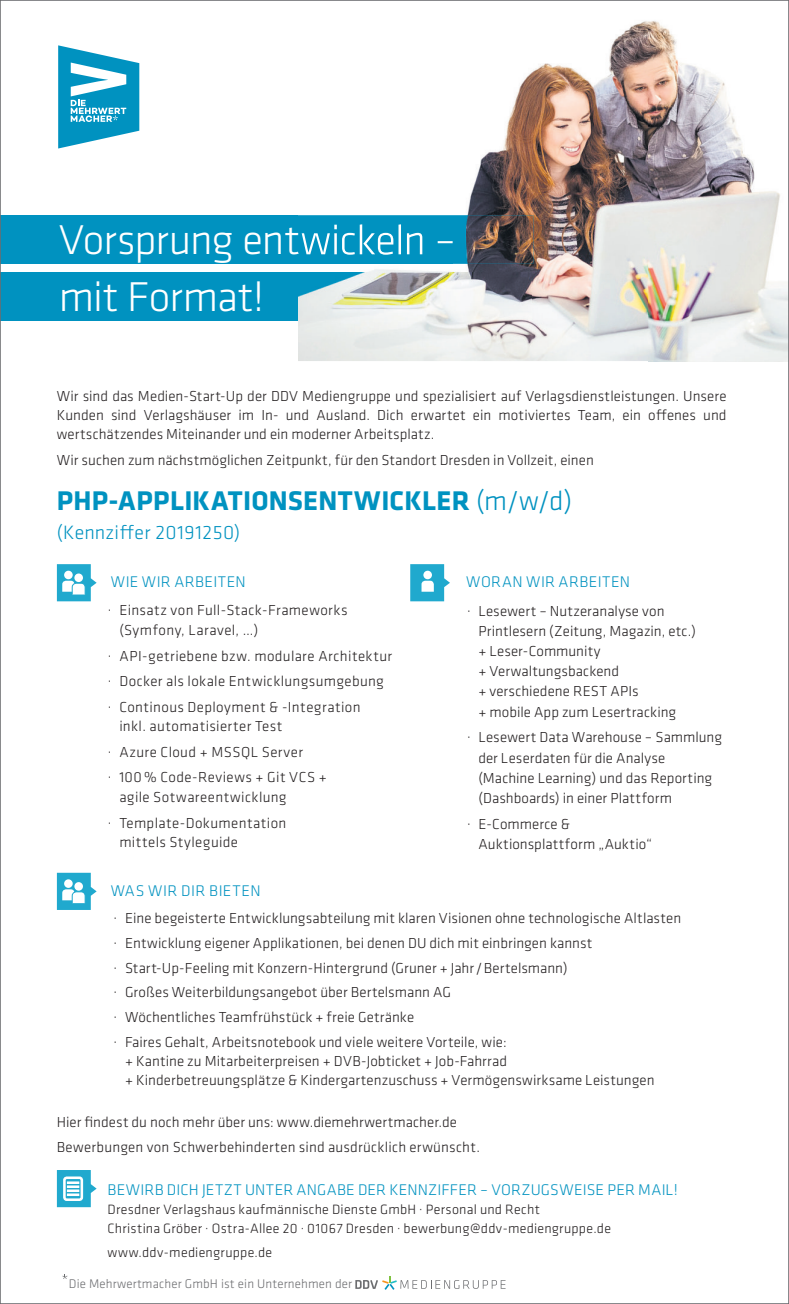
<style>
.page{position:relative;width:789px;height:1304px;background:#fff}
.page>*{position:absolute;margin:0;border:0;box-sizing:border-box;transform-origin:0 0}
.t1{font:300 43.2px/57px "Klavika";letter-spacing:-.025em;color:#fff}
.t2{font:700 28px "Klavika";letter-spacing:.015em;color:#0092c0}
.t3{font:300 20px "Klavika";letter-spacing:.015em;color:#0092c0}
.t4{font:300 16px "Klavika";letter-spacing:.02em;color:#0092c0}
.t5{font:300 15px/20.2px "Klavika";letter-spacing:.01em;color:#231f20}
.t6{font:300 15px/25.4px "Klavika";letter-spacing:.03em;color:#231f20}
.t7{font:300 14px/19px "Klavika";letter-spacing:.02em;color:#231f20}
.t8{font:300 13px "Klavika";letter-spacing:.01em;color:#6c6d70}
.s1{font-weight:300}
.s2{font-family:"Klavika Basic"}
</style>
<div class="page">
<div style="left:0;top:215px;width:533px;height:49px;background:#0092c0"></div>
<div style="left:0;top:273px;width:531px;height:48px;background:#0092c0"></div>
<img style="left:298px;top:21px;width:488px;height:340px">
<img style="left:298px;top:215px;width:235px;height:49px">
<img style="left:298px;top:273px;width:233px;height:48px">
<svg style="left:298px;top:224px;width:154px;height:39px"></svg>
<svg style="left:355px;top:1276px;width:150px;height:14px"></svg>
<svg style="left:62px;top:1274px;width:5px;height:5px"></svg>
<svg style="left:58px;top:45px;width:81px;height:104px"></svg>
<svg style="left:57px;top:1170px;width:40px;height:37px"></svg>
<svg style="left:57px;top:873px;width:40px;height:37px"></svg>
<svg style="left:57px;top:564px;width:40px;height:37px"></svg>
<svg style="left:410px;top:564px;width:39px;height:37px"></svg>
<h1 class="t1" style="left:59px;top:211px;width:398px">Vorsprung entwickeln – mit Format!</h1>
<p class="t5" style="left:57px;top:386px;width:671px;line-height:19px;text-align:justify">Wir sind das Medien-Start-Up der DDV Mediengruppe und spezialisiert auf Verlagsdienstleistungen. Unsere Kunden sind Verlagshäuser im In- und Ausland. Dich erwartet ein motiviertes Team, ein offenes und wertschätzendes Miteinander und ein moderner Arbeitsplatz.</p>
<p class="t5" style="left:57px;top:449px;width:538px">Wir suchen zum nächstmöglichen Zeitpunkt, für den Standort Dresden in Vollzeit, einen</p>
<h2 class="t2" style="left:57px;top:480px;width:516px">PHP-APPLIKATIONSENTWICKLER <span class="s1">(m/w/d)</span></h2>
<h3 class="t3" style="left:57px;top:521px;width:185px">(Kennziffer 20191250)</h3>
<p class="t4" style="left:111px;top:572px;width:136px">WIE WIR ARBEITEN</p>
<p class="t6" style="left:119px;top:600px;width:230px;line-height:19.8px;text-indent:-11px"><span class="s2">·</span> Einsatz von Full-Stack-Frameworks (Symfony, Laravel, …)</p>
<p class="t5" style="left:108px;top:643px;width:285px;line-height:25.4px"><span class="s2">·</span> API-getriebene bzw. modulare Architektur <span class="s2">·</span> Docker als lokale Entwicklungsumgebung<br><span class="s2">·</span> Continous Deployment &amp; -Integration</p>
<p class="t6" style="left:108px;top:714px;width:220px;text-indent:11px">inkl. automatisierter Test<br><span class="s2">·</span> Azure Cloud + MSSQL Server<br><span class="s2">·</span> 100 % Code-Reviews + Git VCS +</p>
<p class="t5" style="left:108px;top:784px;width:180px;line-height:25.4px;text-align:right">agile Sotwareentwicklung<br><span class="s2">·</span> Template-Dokumentation</p>
<p class="t5" style="left:119px;top:832px;width:120px">mittels Styleguide</p>
<p class="t4" style="left:466px;top:572px;width:165px">WORAN WIR ARBEITEN</p>
<p class="t5" style="left:478px;top:601px;width:219px;text-indent:-11px"><span class="s2">·</span> Lesewert – Nutzeranalyse von<br>Printlesern (Zeitung, Magazin, etc.) + Leser-Community<br>+ Verwaltungsbackend<br>+ verschiedene REST APIs<br>+ mobile App zum Lesertracking</p>
<p class="t5" style="left:478px;top:727px;width:245px;text-indent:-11px"><span class="s2">·</span> Lesewert Data Warehouse – Sammlung der Leserdaten für die Analyse (Machine Learning) und das Reporting (Dashboards) in einer Plattform</p>
<p class="t5" style="left:478px;top:813px;width:175px;text-indent:-11px"><span class="s2">·</span> E-Commerce &amp;<br>Auktionsplattform „Auktio“</p>
<p class="t4" style="left:111px;top:881px;width:151px">WAS WIR DIR BIETEN</p>
<p class="t5" style="left:114px;top:906px;width:568px;line-height:24.6px"><span class="s2">·</span> Eine begeisterte Entwicklungsabteilung mit klaren Visionen ohne technologische Altlasten <span class="s2">·</span> Entwicklung eigener Applikationen, bei denen DU dich mit einbringen kannst<br><span class="s2">·</span> Start-Up-Feeling mit Konzern-Hintergrund (Gruner + Jahr / Bertelsmann)<br><span class="s2">·</span> Großes Weiterbildungsangebot über Bertelsmann AG<br><span class="s2">·</span> Wöchentliches Teamfrühstück + freie Getränke<br><span class="s2">·</span> Faires Gehalt, Arbeitsnotebook und viele weitere Vorteile, wie:</p>
<p class="t5" style="left:125px;top:1051px;width:530px;line-height:19px">+ Kantine zu Mitarbeiterpreisen + DVB-Jobticket + Job-Fahrrad<br>+ Kinderbetreuungsplätze &amp; Kindergartenzuschuss + Vermögenswirksame Leistungen</p>
<p class="t5" style="left:57px;top:1111px;width:401px">Hier findest du noch mehr über uns: www.diemehrwertmacher.de</p>
<p class="t5" style="left:57px;top:1136px;width:424px">Bewerbungen von Schwerbehinderten sind ausdrücklich erwünscht.</p>
<p class="t4" style="left:107px;top:1180px;width:571px">BEWIRB DICH JETZT UNTER ANGABE DER KENNZIFFER – VORZUGSWEISE PER MAIL!</p>
<p class="t7" style="left:107px;top:1199px;width:504px">Dresdner Verlagshaus kaufmännische Dienste GmbH · Personal und Recht<br>Christina Gröber · Ostra-Allee 20 · 01067 Dresden · bewerbung@ddv-mediengruppe.de</p>
<p class="t7" style="left:107px;top:1243px;width:166px">www.ddv-mediengruppe.de</p>
<p class="t8" style="left:69px;top:1276px;width:285px">Die Mehrwertmacher GmbH ist ein Unternehmen der</p>
</div>
